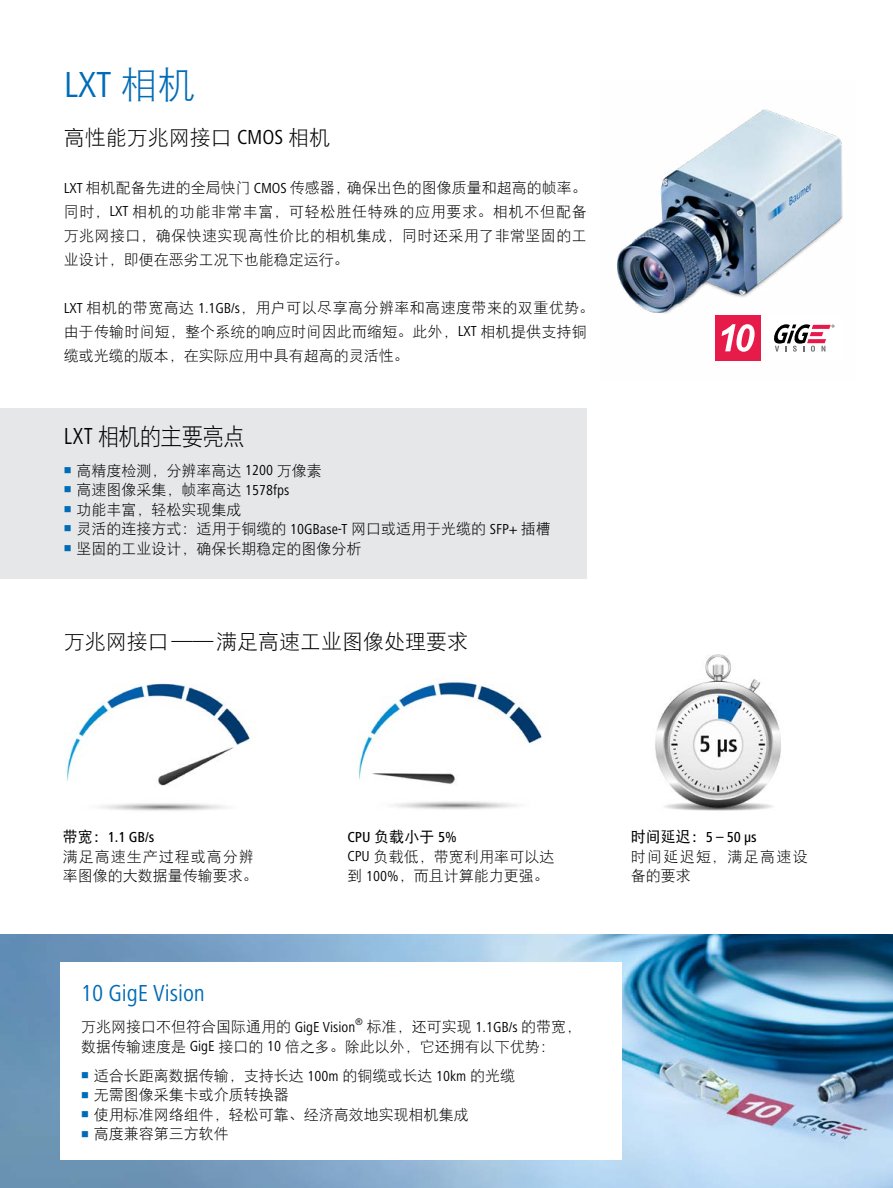
<style>
.page{position:relative;width:893px;height:1188px;background:#fff}
.page>*{position:absolute;margin:0;border:0;box-sizing:border-box;transform-origin:0 0}
.t1{font:condensed 37.5px "Frutiger Next LT";color:#006bb6}
.t2{font:condensed 24px "Frutiger Next LT";color:#006bb6}
.t3{font:24px "DFP Hei W3 GB";letter-spacing:-.04em;color:#000;scale:.9 1}
.t4{font:21px "DFP Hei W3 GB";color:#000}
.t5{font:15px/19.5px "DFP Hei W3 GB";color:#000}
.t6{font:500 condensed 15px "Frutiger Next LT";color:#000}
.t7{font:15px/19.5px "DFP Hei W3 GB";letter-spacing:.035em;color:#000}
.t8{font:15px/19.5px "DFP Hei W3 GB";letter-spacing:.09em;color:#000}
.s1{font-family:"DFP Hei W3 GB";font-stretch:normal}
.s2{font-family:"Frutiger Next LT";font-stretch:condensed}
.s3{font-family:"DFP Hei W5 GB";font-weight:400;font-stretch:normal}
</style>
<div class="page">
<img style="left:617px;top:109px;width:226px;height:205px">
<img style="left:66px;top:683px;width:187px;height:128px">
<img style="left:358px;top:682px;width:184px;height:128px">
<img style="left:655px;top:654px;width:126px;height:157px">
<img style="left:0;top:935px;width:893px;height:253px">
<div style="left:715px;top:315px;width:46px;height:46px;background:#e71b49"></div>
<svg style="left:721px;top:324px;width:34px;height:28px"></svg>
<svg style="left:774px;top:324px;width:60px;height:28px"></svg>
<div style="left:0;top:408px;width:587px;height:171px;background:#e6e7e8"></div>
<div style="left:60px;top:962px;width:562px;height:198px;background:#fff"></div>
<h1 class="t1" style="left:64px;top:63px;width:133px">LXT <span class="s1">相机</span></h1>
<h3 class="t4" style="left:64px;top:127px;width:268px">高性能万兆网接口 <span class="s2">CMOS</span> 相机</h3>
<p class="t5" style="left:64px;top:176px;width:525px;line-height:23.9px;text-align:justify"><span class="s2">LXT</span> 相机配备先进的全局快门 <span class="s2">CMOS</span> 传感器，确保出色的图像质量和超高的帧率。同时，<span class="s2">LXT</span> 相机的功能非常丰富，可轻松胜任特殊的应用要求。相机不但配备万兆网接口，确保快速实现高性价比的相机集成，同时还采用了非常坚固的工业设计，即便在恶劣工况下也能稳定运行。</p>
<p class="t5" style="left:64px;top:296px;width:532px;line-height:23.9px"><span class="s2">LXT</span> 相机的带宽高达 <span class="s2">1.1GB/s</span>，用户可以尽享高分辨率和高速度带来的双重优势。由于传输时间短，整个系统的响应时间因此而缩短。此外，<span class="s2">LXT</span> 相机提供支持铜缆或光缆的版本，在实际应用中具有超高的灵活性。</p>
<h2 class="t3" style="left:64px;top:424px;width:203px"><span class="s2">LXT</span> 相机的主要亮点</h2>
<p class="t5" style="left:77px;top:460px;width:476px">高精度检测，分辨率高达 <span class="s2">1200</span> 万像素<br>高速图像采集，帧率高达 <span class="s2">1578fps<br></span>功能丰富，轻松实现集成<br>灵活的连接方式：适用于铜缆的 <span class="s2">10GBase-T</span> 网口或适用于光缆的 <span class="s2">SFP+</span> 插槽坚固的工业设计，确保长期稳定的图像分析</p>
<h3 class="t4" style="left:64px;top:631px;width:406px">万兆网接口 —— 满足高速工业图像处理要求</h3>
<p class="t6" style="left:63px;top:828px;width:93px"><span class="s3">带宽：</span>1.1 GB/s</p>
<p class="t7" style="left:63px;top:846px;width:197px">满足高速生产过程或高分辨率图像的大数据量传输要求。</p>
<p class="t6" style="left:347px;top:828px;width:111px">CPU <span class="s3">负载小于</span> 5%</p>
<p class="t5" style="left:347px;top:846px;width:209px"><span class="s2">CPU</span> 负载低，带宽利用率可以达到 <span class="s2">100%</span>，而且计算能力更强。</p>
<h2 class="t2" style="left:81px;top:980px;width:125px">10 GigE Vision</h2>
<p class="t5" style="left:81px;top:1017px;width:502px">万兆网接口不但符合国际通用的 <span class="s2">GigE Vision</span><sup>®</sup> 标准，还可实现 <span class="s2">1.1GB/s</span> 的带宽，数据传输速度是 <span class="s2">GigE</span> 接口的 <span class="s2">10</span> 倍之多。除此以外，它还拥有以下优势：</p>
<p class="t5" style="left:94px;top:1066px;width:423px">适合长距离数据传输，支持长达 <span class="s2">100m</span> 的铜缆或长达 <span class="s2">10km</span> 的光缆无需图像采集卡或介质转换器<br>使用标准网络组件，轻松可靠、经济高效地实现相机集成<br>高度兼容第三方软件</p>
<p class="t6" style="left:631px;top:828px;width:128px"><span class="s3">时间延迟：</span>5 – 50 µs</p>
<p class="t8" style="left:631px;top:846px;width:179px">时间延迟短，满足高速设备的要求</p>
</div>
